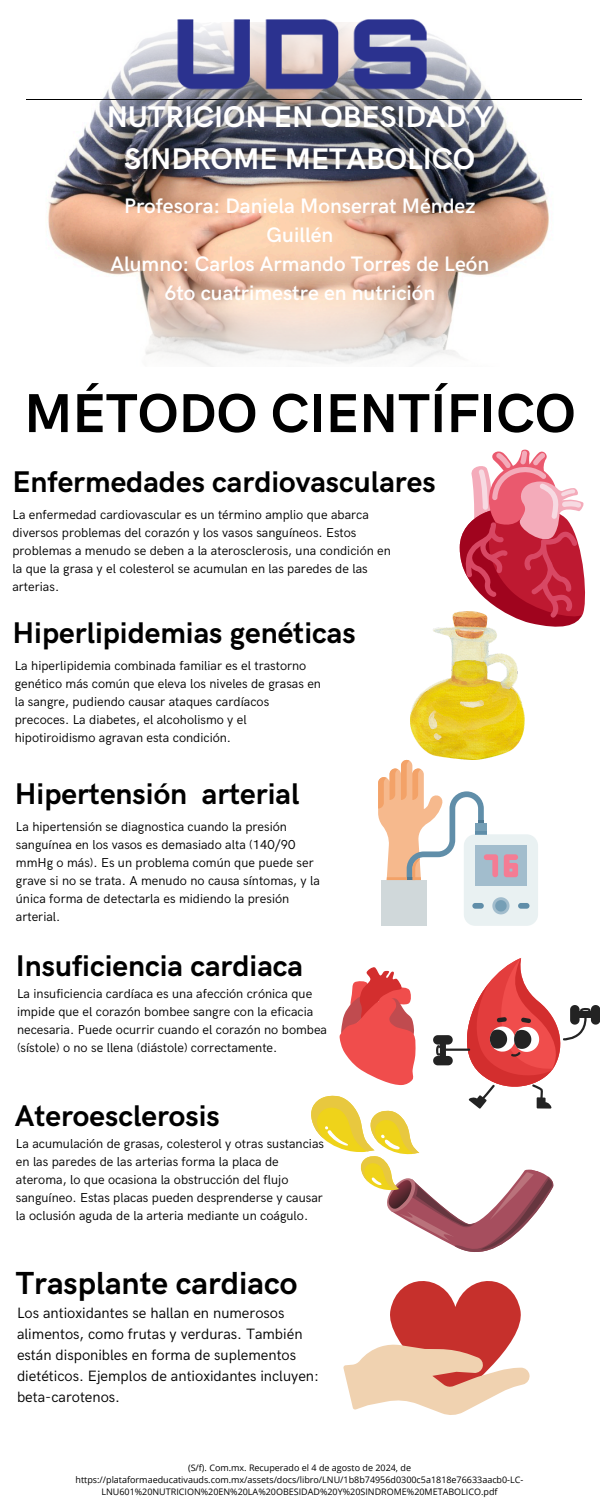
<style>
.page{position:relative;width:600px;height:1500px;background:#fff}
.page>*{position:absolute;margin:0;border:0;box-sizing:border-box;transform-origin:0 0}
.t1{font:700 55px "HK Grotesk";color:#000}
.t2{font:700 32px "HK Grotesk";color:#000}
.t3{font:700 30px "HK Grotesk";color:#000}
.t4{font:700 30px/42px "HK Grotesk";color:#fff;text-align:center}
.t5{font:600 21px/29.2px "HK Grotesk";color:#fff;text-align:center}
.t6{font:15px/21px "HK Grotesk";color:#000}
.t7{font:13px/18px "HK Grotesk";color:#000}
.t8{font:9px/12px "Open Sans";color:#000;text-align:center}
</style>
<div class="page">
<img style="left:26px;top:32px;width:556px;height:68px">
<img style="left:175px;top:19px;width:258px;height:81px">
<img style="left:48px;top:100px;width:501px;height:267px">
<svg style="left:460px;top:449px;width:125px;height:178px"></svg>
<img style="left:410px;top:612px;width:115px;height:147px">
<div style="left:464px;top:834px;width:74px;height:92px;background:#e9f1f2;border-radius:11px"></div>
<div style="left:475px;top:846px;width:52px;height:40px;background:#a2bdcd"></div>
<div style="left:518px;top:903px;width:12px;height:6px;background:#608ea9;border-radius:3px"></div>
<svg style="left:378px;top:759px;width:140px;height:167px"></svg>
<svg style="left:311px;top:958px;width:289px;height:457px"></svg>
<h6 class="t4" style="left:107px;top:97px;width:388px">NUTRICION EN OBESIDAD Y<br>SINDROME METABOLICO</h6>
<h2 class="t5" style="left:110px;top:192px;width:380px">Profesora: Daniela Monserrat Méndez<br>Guillén<br>Alumno: Carlos Armando Torres de León<br>6to cuatrimestre en nutrición</h2>
<h4 class="t1" style="left:24px;top:383px;width:553px">MÉTODO CIENTÍFICO</h4>
<p class="t3" style="left:12px;top:465px;width:425px">Enfermedades cardiovasculares</p>
<h1 class="t7" style="left:12px;top:506px;width:380px">La enfermedad cardiovascular es un término amplio que abarca diversos problemas del corazón y los vasos sanguíneos. Estos problemas a menudo se deben a la aterosclerosis, una condición en la que la grasa y el colesterol se acumulan en las paredes de las arterias.</h1>
<h6 class="t3" style="left:12px;top:616px;width:345px">Hiperlipidemias genéticas</h6>
<h3 class="t7" style="left:15px;top:657px;width:308px">La hiperlipidemia combinada familiar es el trastorno genético más común que eleva los niveles de grasas en la sangre, pudiendo causar ataques cardíacos precoces. La diabetes, el alcoholismo y el hipotiroidismo agravan esta condición.</h3>
<h3 class="t3" style="left:15px;top:777px;width:286px">Hipertensión arterial</h3>
<p class="t7" style="left:16px;top:818px;width:306px">La hipertensión se diagnostica cuando la presión sanguínea en los vasos es demasiado alta (140/90 mmHg o más). Es un problema común que puede ser grave si no se trata. A menudo no causa síntomas, y la única forma de detectarla es midiendo la presión arterial.</p>
<h6 class="t3" style="left:16px;top:949px;width:289px">Insuficiencia cardiaca</h6>
<h3 class="t7" style="left:17px;top:985px;width:312px">La insuficiencia cardíaca es una afección crónica que impide que el corazón bombee sangre con la eficacia necesaria. Puede ocurrir cuando el corazón no bombea (sístole) o no se llena (diástole) correctamente.</h3>
<h3 class="t3" style="left:15px;top:1099px;width:207px">Ateroesclerosis</h3>
<p class="t7" style="left:16px;top:1136px;width:310px">La acumulación de grasas, colesterol y otras sustancias en las paredes de las arterias forma la placa de ateroma, lo que ocasiona la obstrucción del flujo sanguíneo. Estas placas pueden desprenderse y causar la oclusión aguda de la arteria mediante un coágulo.</p>
<p class="t2" style="left:16px;top:1265px;width:283px">Trasplante cardiaco</p>
<p class="t6" style="left:17px;top:1303px;width:304px">Los antioxidantes se hallan en numerosos alimentos, como frutas y verduras. También están disponibles en forma de suplementos dietéticos. Ejemplos de antioxidantes incluyen: beta-carotenos.</p>
<h6 class="t8" style="left:76px;top:1461px;width:449px">(S/f). Com.mx. Recuperado el 4 de agosto de 2024, de https://plataformaeducativauds.com.mx/assets/docs/libro/LNU/1b8b74956d0300c5a1818e76633aacb0-LC-<br>LNU601%20NUTRICION%20EN%20LA%20OBESIDAD%20Y%20SINDROME%20METABOLICO.pdf</h6>
</div>
